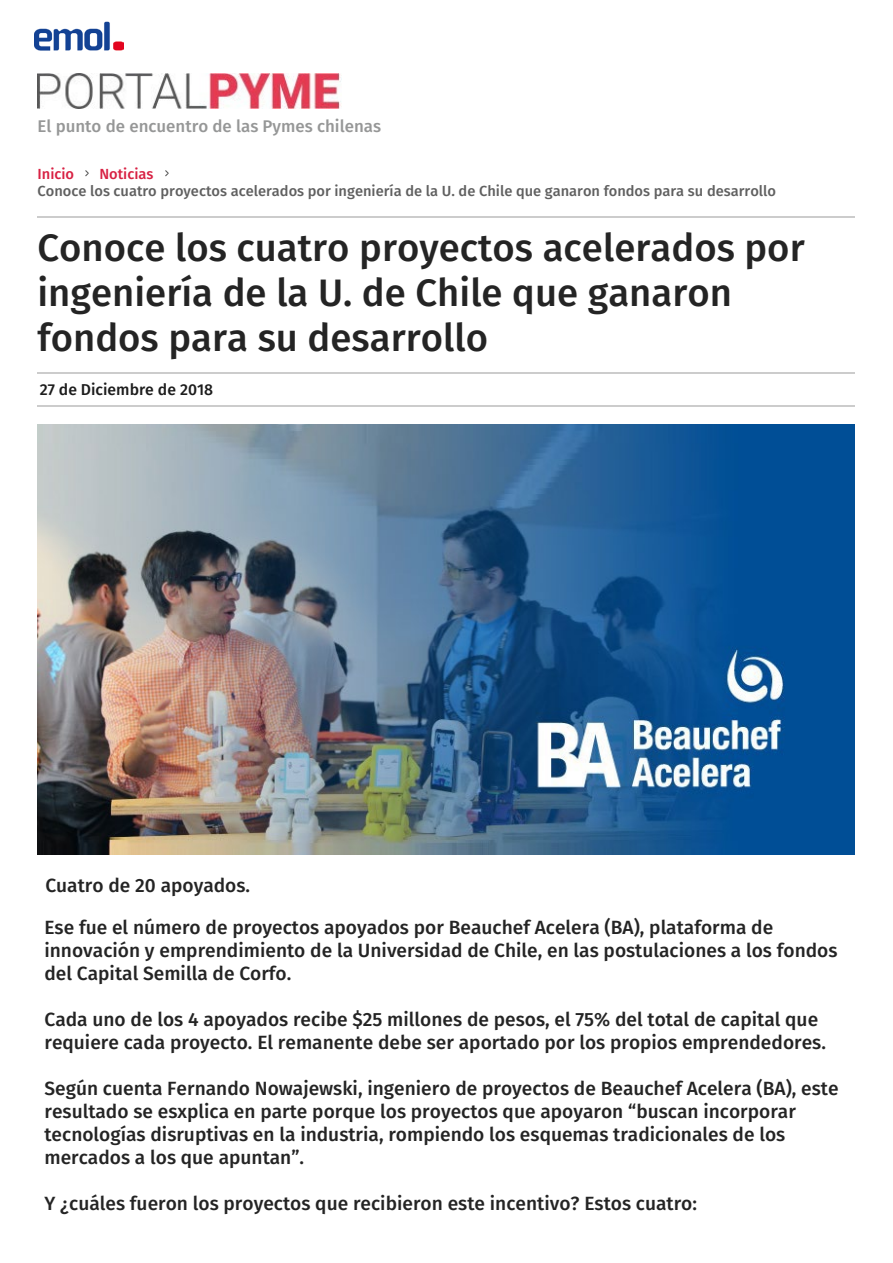
<style>
.page{position:relative;width:893px;height:1263px;background:#fff}
.page>*{position:absolute;margin:0;border:0;box-sizing:border-box;transform-origin:0 0}
.t1{font:500 38.25px/45px "Fira Sans";color:#242424}
.t2{font:500 19.2px/23px "Fira Sans";color:#242424}
.t3{font:500 16.8px "Fira Sans";color:#969797}
.t4{font:500 15.75px "Fira Sans";color:#1c1c1c}
.t5{font:500 14.7px "Fira Sans";color:#606060}
.t6{font:500 14.7px "Fira Sans";color:#d82143}
</style>
<div class="page">
<hr style="left:38px;top:216px;width:816px;height:1px;background:#ccc">
<img style="left:38px;top:73px;width:303px;height:36px">
<hr style="left:38px;top:372px;width:816px;height:1px;background:#ccc">
<hr style="left:38px;top:405px;width:816px;height:1px;background:#ccc">
<img style="left:38px;top:425px;width:816px;height:430px">
<svg style="left:85px;top:170px;width:4px;height:6px"></svg>
<svg style="left:165px;top:170px;width:4px;height:6px"></svg>
<img style="left:35px;top:21px;width:88px;height:30px">
<p class="t3" style="left:38px;top:115px;width:345px">El punto de encuentro de las Pymes chilenas</p>
<p class="t6" style="left:38px;top:163px;width:38px">Inicio</p>
<p class="t6" style="left:99px;top:163px;width:56px">Noticias</p>
<p class="t5" style="left:38px;top:180px;width:740px">Conoce los cuatro proyectos acelerados por ingeniería de la U. de Chile que ganaron fondos para su desarrollo</p>
<h1 class="t1" style="left:38px;top:225px;width:768px">Conoce los cuatro proyectos acelerados por ingeniería de la U. de Chile que ganaron fondos para su desarrollo</h1>
<p class="t4" style="left:40px;top:378px;width:175px">27 de Diciembre de 2018</p>
<p class="t2" style="left:45px;top:874px;width:206px">Cuatro de 20 apoyados.</p>
<p class="t2" style="left:44px;top:916px;width:794px">Ese fue el número de proyectos apoyados por Beauchef Acelera (BA), plataforma de innovación y emprendimiento de la Universidad de Chile, en las postulaciones a los fondos del Capital Semilla de Corfo.</p>
<p class="t2" style="left:44px;top:1008px;width:783px">Cada uno de los 4 apoyados recibe $25 millones de pesos, el 75% del total de capital que requiere cada proyecto. El remanente debe ser aportado por los propios emprendedores.</p>
<p class="t2" style="left:44px;top:1077px;width:795px">Según cuenta Fernando Nowajewski, ingeniero de proyectos de Beauchef Acelera (BA), este resultado se esxplica en parte porque los proyectos que apoyaron “buscan incorporar tecnologías disruptivas en la industria, rompiendo los esquemas tradicionales de los mercados a los que apuntan”.</p>
<p class="t2" style="left:44px;top:1191px;width:654px">Y ¿cuáles fueron los proyectos que recibieron este incentivo? Estos cuatro:</p>
</div>
